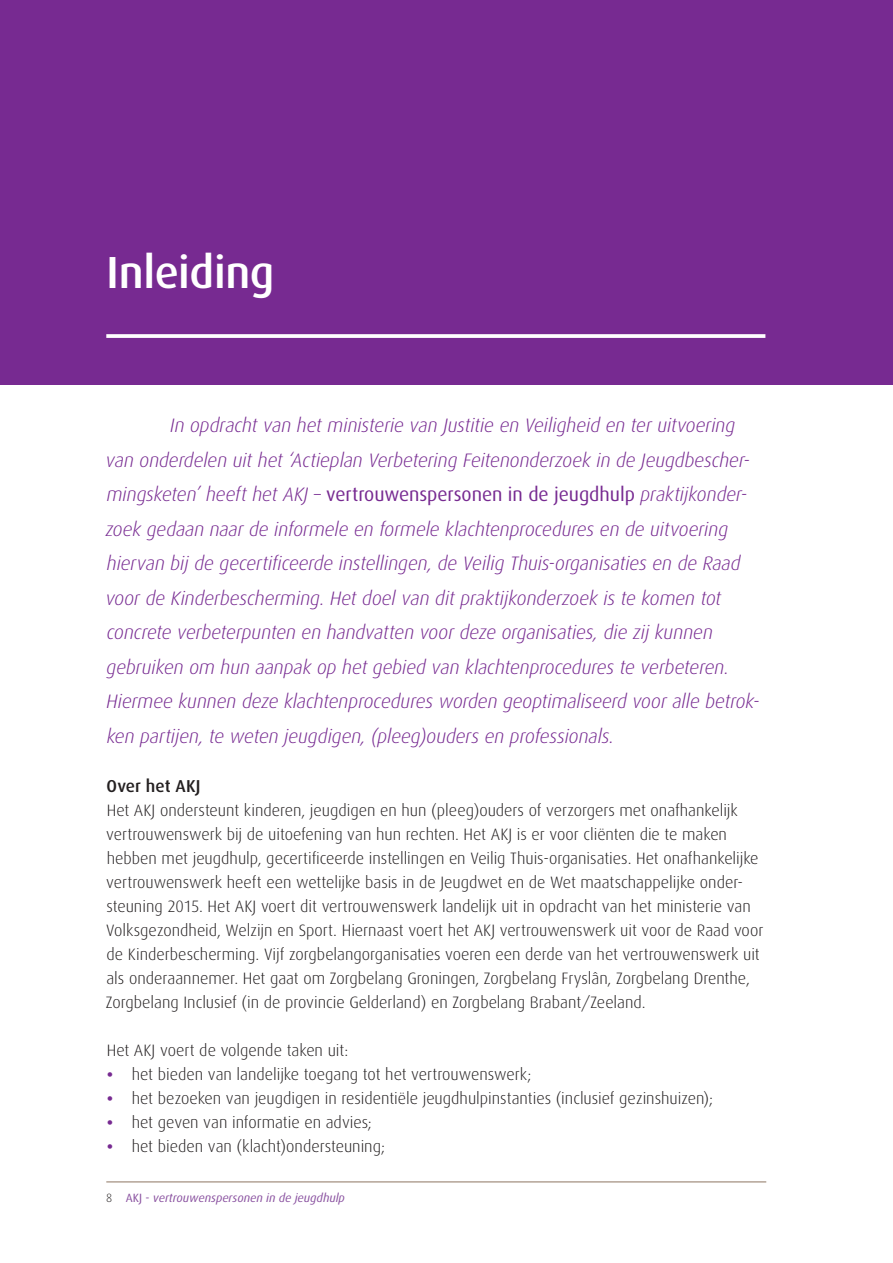
<style>
.page{position:relative;width:893px;height:1263px;background:#fff}
.page>*{position:absolute;margin:0;border:0;box-sizing:border-box;transform-origin:0 0}
.Lex-Kop-Hoofdstuk{font:500 45px "Dax";letter-spacing:-.01em;color:#fff}
.Lex-Inleiding{font:italic 300 19.5px/34.5px "Dax Pro";letter-spacing:-.005em;color:#772a91}
.Lex-Broodtekst-Sub{font:500 17.25px "Dax";letter-spacing:.005em;color:#231f20}
.Lex-Broodtekst{font:300 16.5px/24px "Dax";color:#231f20}
.Lex-Broodtekst-Zon{font:300 16.5px "Dax";color:#231f20}
.t1{font:italic 12px "Dax";color:#8a52a0}
.s1{font-family:"Dax";font-weight:400;font-style:normal}
.s2{font-weight:400;font-size:24px;color:#772a91}
.s3{font-weight:300;font-style:normal;color:#231f20}
.s4{font-style:normal}
</style>
<div class="page">
<hr style="left:106px;top:1181px;width:660px;height:1px;background:#b3a396">
<div style="left:0;top:0;width:893px;height:384px;background:#772a91"></div>
<svg style="left:106px;top:334px;width:659px;height:4px;background:#f6f1f7"></svg>
<p class="Lex-Kop-Hoofdstuk" style="left:107px;top:247px;width:169px">Inleiding</p>
<p class="Lex-Inleiding" style="left:106px;top:408px;width:656px;text-indent:64px">In opdracht van het ministerie van Justitie en Veiligheid en ter uitvoering van onderdelen uit het ‘Actieplan Verbetering Feitenonderzoek in de Jeugdbescher&shy;mingsketen’ heeft het AKJ – <span class="s1">vertrouwenspersonen in de jeugdhulp</span> praktijkonder&shy;zoek gedaan naar de informele en formele klachtenprocedures en de uitvoering hiervan bij de gecertificeerde instellingen, de Veilig Thuis-organisaties en de Raad voor de Kinderbescherming. Het doel van dit praktijkonderzoek is te komen tot concrete verbeterpunten en handvatten voor deze organisaties, die zij kunnen gebruiken om hun aanpak op het gebied van klachtenprocedures te verbeteren.<br>Hiermee kunnen deze klachtenprocedures worden geoptimaliseerd voor alle betrok&shy;ken partijen, te weten jeugdigen, (pleeg)ouders en professionals.</p>
<p class="Lex-Broodtekst-Sub" style="left:107px;top:776px;width:96px">Over het AKJ</p>
<p class="Lex-Broodtekst" style="left:106px;top:798px;width:659px">Het AKJ ondersteunt kinderen, jeugdigen en hun (pleeg)ouders of verzorgers met onafhankelijk vertrouwenswerk bij de uitoefening van hun rechten. Het AKJ is er voor cliënten die te maken hebben met jeugdhulp, gecertificeerde instellingen en Veilig Thuis-organisaties. Het onafhankelijke vertrouwenswerk heeft een wettelijke basis in de Jeugdwet en de Wet maatschappelijke onder&shy;steuning 2015. Het AKJ voert dit vertrouwenswerk landelijk uit in opdracht van het ministerie van Volksgezondheid, Welzijn en Sport. Hiernaast voert het AKJ vertrouwenswerk uit voor de Raad voor de Kinderbescherming. Vijf zorgbelangorganisaties voeren een derde van het vertrouwenswerk uit als onderaannemer. Het gaat om Zorgbelang Groningen, Zorgbelang Fryslân, Zorgbelang Drenthe, Zorgbelang Inclusief (in de provincie Gelderland) en Zorgbelang Brabant/Zeeland.</p>
<p class="Lex-Broodtekst-Zon" style="left:107px;top:1041px;width:243px">Het AKJ voert de volgende taken uit:</p>
<p class="Lex-Broodtekst" style="left:106px;top:1062px;width:427px"><span class="s2">•</span> het bieden van landelijke toegang tot het vertrouwenswerk;</p>
<p class="Lex-Broodtekst" style="left:106px;top:1086px;width:608px"><span class="s2">•</span> het bezoeken van jeugdigen in residentiële jeugdhulpinstanties (inclusief gezinshuizen);</p>
<p class="Lex-Broodtekst" style="left:106px;top:1110px;width:267px"><span class="s2">•</span> het geven van informatie en advies;</p>
<p class="Lex-Broodtekst" style="left:106px;top:1134px;width:280px"><span class="s2">•</span> het bieden van (klacht)ondersteuning;</p>
<p class="t1" style="left:106px;top:1191px;width:240px"><span class="s3">8</span> <span class="s4">AKJ -</span> vertrouwenspersonen in de jeugdhulp</p>
</div>
